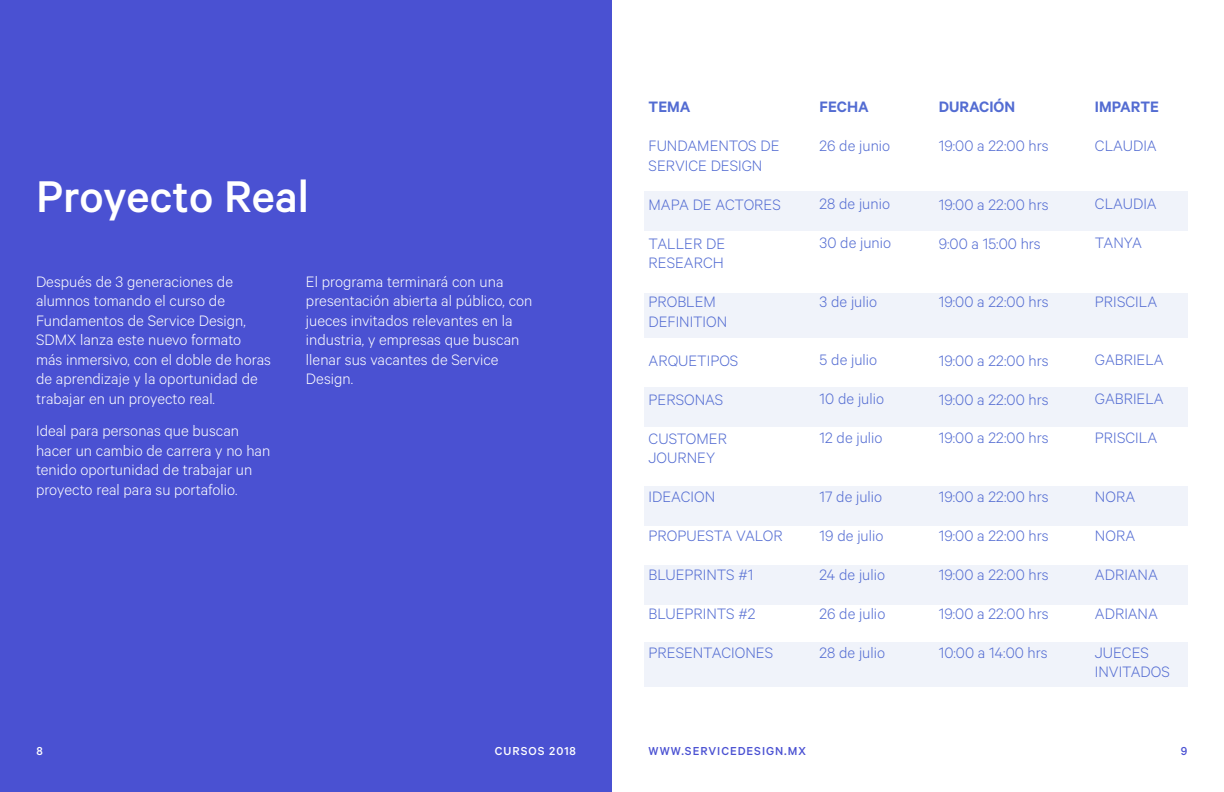
<style>
.page{position:relative;width:1224px;height:792px;background:#fff}
.page>*{position:absolute;margin:0;border:0;box-sizing:border-box;transform-origin:0 0}
.t1{font:500 50px "Calibre";letter-spacing:-.005em;color:#fff}
.t2{font:300 17px/19.5px "Calibre";color:#536cd2}
.t3{font:300 17px/19.5px "Calibre";color:#fff}
.t4{font:600 17px "Calibre";color:#536cd2}
.t5{font:500 13px "Calibre";letter-spacing:.075em;color:#4a51d2}
.t6{font:500 13px "Calibre";letter-spacing:.075em;color:#fff}
</style>
<div class="page">
<div style="left:644px;top:191px;width:544px;height:40px;background:#f0f3fa"></div>
<div style="left:644px;top:293px;width:544px;height:44px;background:#f0f3fa"></div>
<div style="left:644px;top:387px;width:544px;height:40px;background:#f0f3fa"></div>
<div style="left:644px;top:486px;width:544px;height:40px;background:#f0f3fa"></div>
<div style="left:644px;top:565px;width:544px;height:40px;background:#f0f3fa"></div>
<div style="left:644px;top:642px;width:544px;height:45px;background:#f0f3fa"></div>
<div style="left:0;top:0;width:612px;height:792px;background:#4a51d2"></div>
<h1 class="t1" style="left:36px;top:167px;width:275px">Proyecto Real</h1>
<p class="t3" style="left:36px;top:271px;width:237px">Después de 3 generaciones de alumnos tomando el curso de<br>Fundamentos de Service Design,<br>SDMX lanza este nuevo formato más inmersivo, con el doble de horas de aprendizaje y la oportunidad de trabajar en un proyecto real.</p>
<p class="t3" style="left:36px;top:421px;width:236px">Ideal para personas que buscan hacer un cambio de carrera y no han tenido oportunidad de trabajar un proyecto real para su portafolio.</p>
<p class="t3" style="left:306px;top:271px;width:228px">El programa terminará con una presentación abierta al público, con jueces invitados relevantes en la industria, y empresas que buscan llenar sus vacantes de Service<br>Design.</p>
<p class="t4" style="left:649px;top:97px;width:43px">TEMA</p>
<p class="t2" style="left:649px;top:135px;width:132px">FUNDAMENTOS DE<br>SERVICE DESIGN</p>
<p class="t2" style="left:649px;top:194px;width:134px">MAPA DE ACTORES</p>
<p class="t2" style="left:649px;top:233px;width:78px">TALLER DE<br>RESEARCH</p>
<p class="t2" style="left:649px;top:291px;width:80px">PROBLEM<br>DEFINITION</p>
<p class="t2" style="left:649px;top:350px;width:91px">ARQUETIPOS</p>
<p class="t2" style="left:649px;top:389px;width:76px">PERSONAS</p>
<p class="t2" style="left:649px;top:428px;width:80px">CUSTOMER<br>JOURNEY</p>
<p class="t2" style="left:649px;top:486px;width:68px">IDEACION</p>
<p class="t2" style="left:649px;top:525px;width:136px">PROPUESTA VALOR</p>
<p class="t2" style="left:649px;top:564px;width:106px">BLUEPRINTS #1</p>
<p class="t2" style="left:649px;top:603px;width:108px">BLUEPRINTS #2</p>
<p class="t2" style="left:649px;top:642px;width:126px">PRESENTACIONES</p>
<p class="t4" style="left:820px;top:97px;width:51px">FECHA</p>
<p class="t2" style="left:820px;top:135px;width:72px">26 de junio</p>
<p class="t2" style="left:820px;top:194px;width:72px">28 de junio</p>
<p class="t2" style="left:820px;top:233px;width:73px">30 de junio</p>
<p class="t2" style="left:820px;top:291px;width:59px">3 de julio</p>
<p class="t2" style="left:820px;top:350px;width:59px">5 de julio</p>
<p class="t2" style="left:820px;top:389px;width:66px">10 de julio</p>
<p class="t2" style="left:820px;top:428px;width:64px">12 de julio</p>
<p class="t2" style="left:820px;top:486px;width:64px">17 de julio</p>
<p class="t2" style="left:820px;top:525px;width:65px">19 de julio</p>
<p class="t2" style="left:820px;top:564px;width:67px">24 de julio</p>
<p class="t2" style="left:820px;top:603px;width:67px">26 de julio</p>
<p class="t2" style="left:820px;top:642px;width:67px">28 de julio</p>
<p class="t4" style="left:939px;top:97px;width:78px">DURACIÓN</p>
<p class="t2" style="left:939px;top:135px;width:111px">19:00 a 22:00 hrs</p>
<p class="t2" style="left:939px;top:194px;width:111px">19:00 a 22:00 hrs</p>
<p class="t2" style="left:939px;top:233px;width:103px">9:00 a 15:00 hrs</p>
<p class="t2" style="left:939px;top:291px;width:111px">19:00 a 22:00 hrs</p>
<p class="t2" style="left:939px;top:350px;width:111px">19:00 a 22:00 hrs</p>
<p class="t2" style="left:939px;top:389px;width:111px">19:00 a 22:00 hrs</p>
<p class="t2" style="left:939px;top:428px;width:111px">19:00 a 22:00 hrs</p>
<p class="t2" style="left:939px;top:486px;width:111px">19:00 a 22:00 hrs</p>
<p class="t2" style="left:939px;top:525px;width:111px">19:00 a 22:00 hrs</p>
<p class="t2" style="left:939px;top:564px;width:111px">19:00 a 22:00 hrs</p>
<p class="t2" style="left:939px;top:603px;width:111px">19:00 a 22:00 hrs</p>
<p class="t2" style="left:939px;top:642px;width:110px">10:00 a 14:00 hrs</p>
<p class="t4" style="left:1095px;top:97px;width:66px">IMPARTE</p>
<p class="t2" style="left:1095px;top:135px;width:63px">CLAUDIA</p>
<p class="t2" style="left:1095px;top:194px;width:63px">CLAUDIA</p>
<p class="t2" style="left:1095px;top:233px;width:49px">TANYA</p>
<p class="t2" style="left:1095px;top:291px;width:64px">PRISCILA</p>
<p class="t2" style="left:1095px;top:350px;width:70px">GABRIELA</p>
<p class="t2" style="left:1095px;top:389px;width:70px">GABRIELA</p>
<p class="t2" style="left:1095px;top:428px;width:64px">PRISCILA</p>
<p class="t2" style="left:1095px;top:486px;width:42px">NORA</p>
<p class="t2" style="left:1095px;top:525px;width:42px">NORA</p>
<p class="t2" style="left:1095px;top:564px;width:64px">ADRIANA</p>
<p class="t2" style="left:1095px;top:603px;width:64px">ADRIANA</p>
<p class="t2" style="left:1095px;top:642px;width:77px">JUECES<br>INVITADOS</p>
<p class="t6" style="left:36px;top:743px;width:8px">8</p>
<p class="t5" style="left:1181px;top:743px;width:8px">9</p>
<p class="t6" style="left:495px;top:743px;width:83px">CURSOS 2018</p>
<p class="t5" style="left:649px;top:743px;width:159px">WWW.SERVICEDESIGN.MX</p>
</div>
